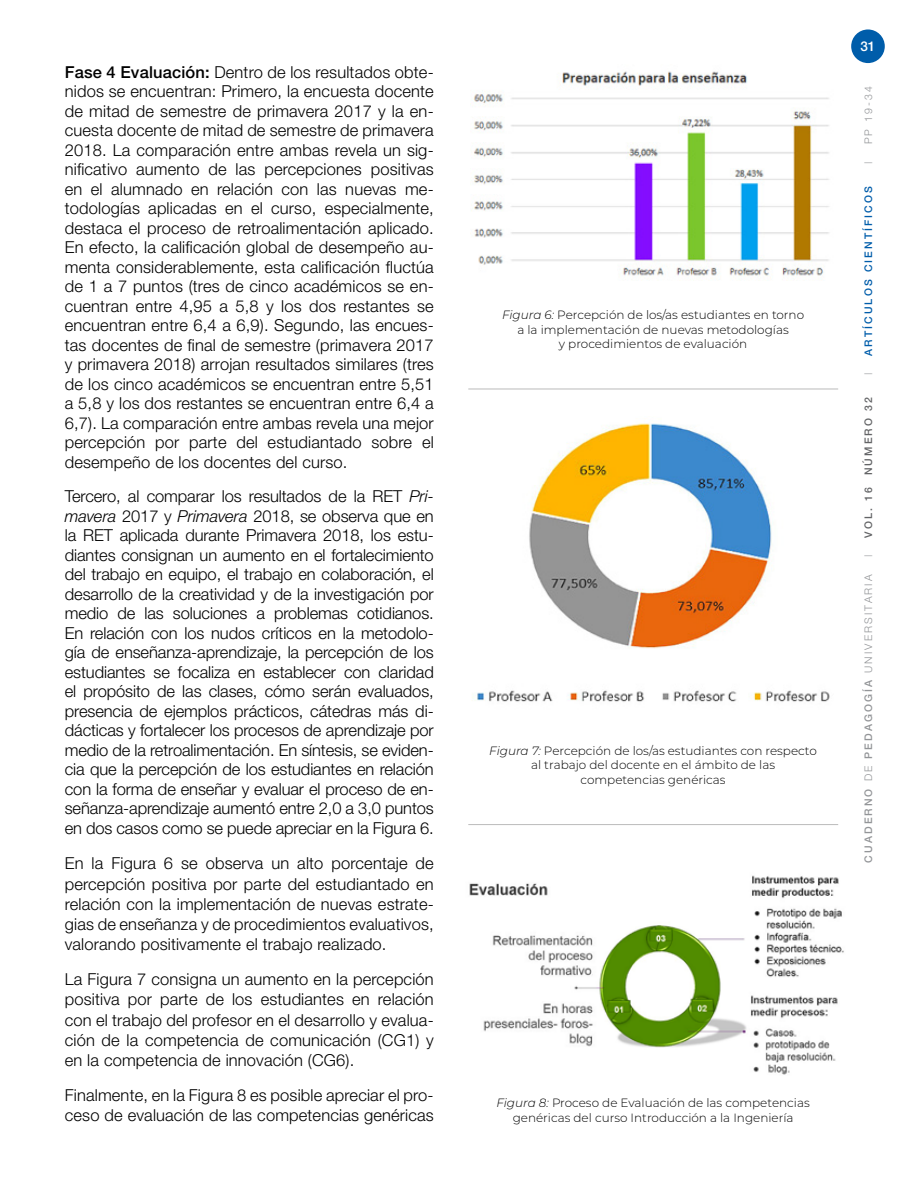
<style>
.page{position:relative;width:918px;height:1188px;background:#fff}
.page>*{position:absolute;margin:0;border:0;box-sizing:border-box;transform-origin:0 0}
.t1{font:300 16.5px/19.5px "Helvetica Neue";letter-spacing:.01em;color:#000;text-align:justify}
.t2{font:500 13.5px "Helvetica Neue";color:#fff}
.t3{font:300 12px/14.4px "Montserrat";color:#000;text-align:center}
.t4{font:500 10.5px "Helvetica Neue";letter-spacing:.2em;color:#939598}
.t5{font:500 10.5px "Helvetica Neue";letter-spacing:.2em;color:#005daa}
.t6{font:500 10.5px "Helvetica Neue";letter-spacing:.2em;color:#636466}
.t7{font:300 10.5px "Helvetica Neue";color:#939598}
.s1{font-weight:500}
.s2{font-style:italic}
.s3{font-weight:300}
</style>
<div class="page">
<div style="left:851px;top:29px;width:34px;height:34px;background:#005daa;border-radius:50%"></div>
<img style="left:469px;top:875px;width:375px;height:200px">
<hr style="left:468px;top:389px;width:370px;height:1px;background:#bbb">
<hr style="left:468px;top:824px;width:370px;height:1px;background:#bbb">
<img style="left:470px;top:71px;width:359px;height:210px">
<img style="left:472px;top:423px;width:358px;height:279px">
<p class="t1" style="left:65px;top:62px;width:371px"><span class="s1">Fase 4 Evaluación:</span> Dentro de los resultados obte&shy;nidos se encuentran: Primero, la encuesta docente de mitad de semestre de primavera 2017 y la en&shy;cuesta docente de mitad de semestre de primavera 2018. La comparación entre ambas revela un sig&shy;nificativo aumento de las percepciones positivas en el alumnado en relación con las nuevas me&shy;todologías aplicadas en el curso, especialmente, destaca el proceso de retroalimentación aplicado.<br>En efecto, la calificación global de desempeño au&shy;menta considerablemente, esta calificación fluctúa de 1 a 7 puntos (tres de cinco académicos se en&shy;cuentran entre 4,95 a 5,8 y los dos restantes se encuentran entre 6,4 a 6,9). Segundo, las encues&shy;tas docentes de final de semestre (primavera 2017 y primavera 2018) arrojan resultados similares (tres de los cinco académicos se encuentran entre 5,51 a 5,8 y los dos restantes se encuentran entre 6,4 a 6,7). La comparación entre ambas revela una mejor percepción por parte del estudiantado sobre el desempeño de los docentes del curso.</p>
<p class="t1" style="left:65px;top:486px;width:371px">Tercero, al comparar los resultados de la RET <span class="s2">Pri&shy;mavera</span> 2017 y <span class="s2">Primavera</span> 2018, se observa que en la RET aplicada durante Primavera 2018, los estu&shy;diantes consignan un aumento en el fortalecimiento del trabajo en equipo, el trabajo en colaboración, el desarrollo de la creatividad y de la investigación por medio de las soluciones a problemas cotidianos.<br>En relación con los nudos críticos en la metodolo&shy;gía de enseñanza-aprendizaje, la percepción de los estudiantes se focaliza en establecer con claridad el propósito de las clases, cómo serán evaluados, presencia de ejemplos prácticos, cátedras más di&shy;dácticas y fortalecer los procesos de aprendizaje por medio de la retroalimentación. En síntesis, se eviden&shy;cia que la percepción de los estudiantes en relación con la forma de enseñar y evaluar el proceso de en&shy;señanza-aprendizaje aumentó entre 2,0 a 3,0 puntos en dos casos como se puede apreciar en la Figura 6.</p>
<p class="t1" style="left:65px;top:853px;width:371px;line-height:20.2px">En la Figura 6 se observa un alto porcentaje de percepción positiva por parte del estudiantado en relación con la implementación de nuevas estrate&shy;gias de enseñanza y de procedimientos evaluativos, valorando positivamente el trabajo realizado.</p>
<p class="t1" style="left:65px;top:969px;width:371px;line-height:20.2px">La Figura 7 consigna un aumento en la percepción positiva por parte de los estudiantes en relación con el trabajo del profesor en el desarrollo y evalua&shy;ción de la competencia de comunicación (CG1) y en la competencia de innovación (CG6).</p>
<p class="t1" style="left:65px;top:1085px;width:371px;line-height:20.2px">Finalmente, en la Figura 8 es posible apreciar el pro&shy;ceso de evaluación de las competencias genéricas</p>
<p class="t3" style="left:502px;top:308px;width:304px"><span class="s2">Figura 6:</span> Percepción de los/as estudiantes en torno a la implementación de nuevas metodologías<br>y procedimientos de evaluación</p>
<p class="t3" style="left:489px;top:743px;width:329px"><span class="s2">Figura 7:</span> Percepción de los/as estudiantes con respecto al trabajo del docente en el ámbito de las competencias genéricas</p>
<p class="t2" style="left:860px;top:39px;width:17px">31</p>
<p class="t7" style="left:862px;top:144px;width:60px;rotate:-90deg">PP 19-34</p>
<p class="t7" style="left:862px;top:164px;width:4px;rotate:-90deg">|</p>
<p class="t5" style="left:862px;top:356px;width:171px;rotate:-90deg">ARTÍCULOS CIENTÍFICOS</p>
<p class="t7" style="left:862px;top:375px;width:4px;rotate:-90deg">|</p>
<p class="t6" style="left:862px;top:538px;width:142px;rotate:-90deg">VOL. 16 NÚMERO 32</p>
<p class="t7" style="left:862px;top:557px;width:4px;rotate:-90deg">|</p>
<p class="t4" style="left:862px;top:863px;width:290px;rotate:-90deg">CUADERNO <span class="s3">DE</span> PEDAGOGÍA <span class="s3">UNIVERSITARIA</span></p>
<p class="t3" style="left:496px;top:1095px;width:315px"><span class="s2">Figura 8:</span> Proceso de Evaluación de las competencias genéricas del curso Introducción a la Ingeniería</p>
</div>
